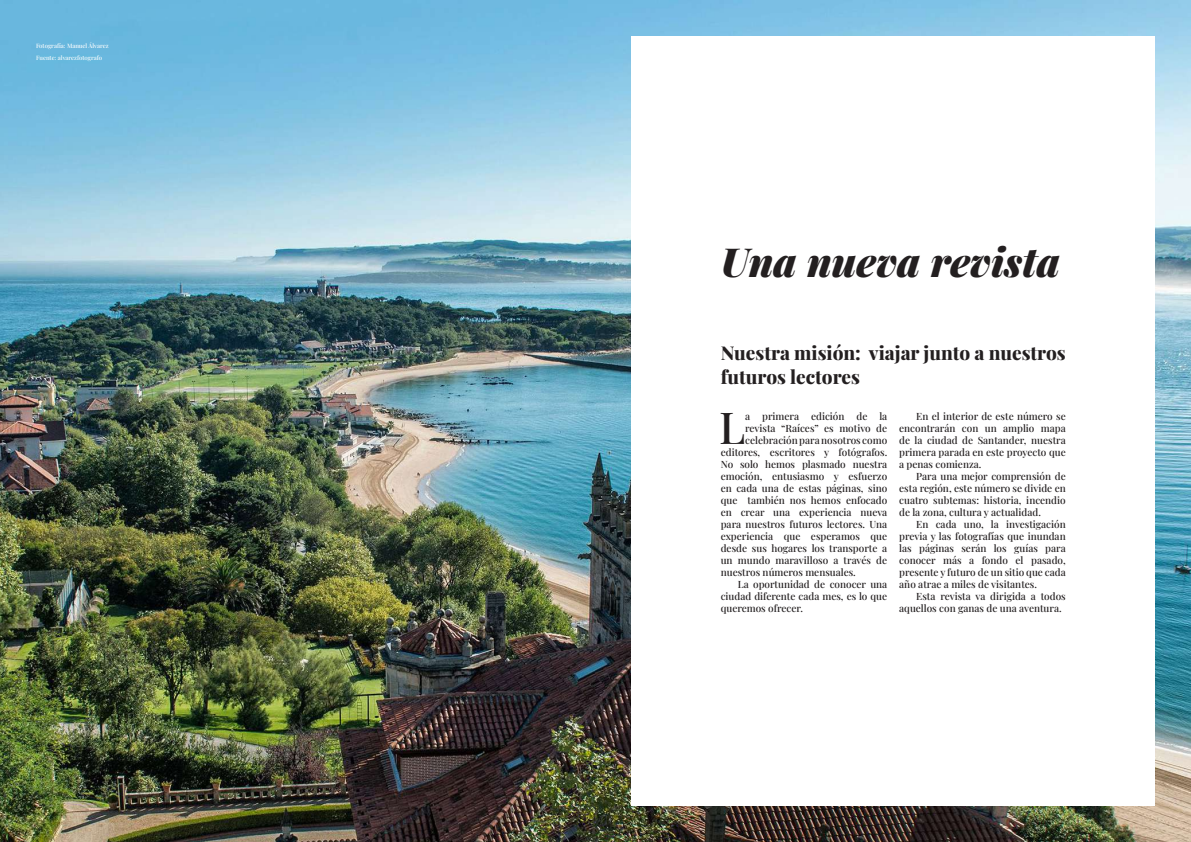
<style>
.page{position:relative;width:1191px;height:842px;background:#fff}
.page>*{position:absolute;margin:0;border:0;box-sizing:border-box;transform-origin:0 0}
.t1{font:500 43.9px "Playfair Display";color:#231f20}
.t2{font:italic 900 40px "Playfair Display";color:#231f20}
.t3{font:800 19px/24px "Playfair Display";color:#231f20}
.t4{font:500 10px/12px "Playfair Display";color:#231f20;text-align:justify}
.t5{font:500 6px/12px "Playfair Display";color:#fff}
</style>
<div class="page">
<img style="left:0;top:0;width:1191px;height:842px">
<div style="left:631px;top:36px;width:524px;height:770px;background:#fff"></div>
<p class="t5" style="left:36px;top:39px;width:74px">Fotografía: Manuel Álvarez<br>Fuente: alvarezfotografo</p>
<h2 class="t2" style="left:720px;top:231px;width:341px">Una nueva revista</h2>
<h3 class="t3" style="left:720px;top:339px;width:346px">Nuestra misión: viajar junto a nuestros futuros lectores</h3>
<h1 class="t1" style="left:719px;top:393px;width:28px">L</h1>
<p class="t4" style="left:745px;top:409px;width:144px">a primera edición de la</p>
<p class="t4" style="left:899px;top:409px;width:168px;text-indent:17px">En el interior de este número se encontrarán con un amplio mapa de la ciudad de Santander, nuestra primera parada en este proyecto que a penas comienza.</p>
<p class="t4" style="left:899px;top:469px;width:168px;text-indent:17px">Para una mejor comprensión de esta región, este número se divide en cuatro subtemas: historia, incendio de la zona, cultura y actualidad.</p>
<p class="t4" style="left:899px;top:517px;width:168px;text-indent:17px">En cada uno, la investigación previa y las fotografías que inundan las páginas serán los guías para conocer más a fondo el pasado, presente y futuro de un sitio que cada año atrae a miles de visitantes.</p>
<p class="t4" style="left:899px;top:589px;width:168px;text-indent:17px">Esta revista va dirigida a todos aquellos con ganas de una aventura.</p>
<p class="t4" style="left:745px;top:421px;width:143px">revista “Raíces” es motivo de</p>
<p class="t4" style="left:745px;top:433px;width:143px">celebración para nosotros como</p>
<p class="t4" style="left:720px;top:445px;width:168px">editores, escritores y fotógrafos.</p>
<p class="t4" style="left:720px;top:457px;width:168px">No solo hemos plasmado nuestra</p>
<p class="t4" style="left:720px;top:469px;width:168px">emoción, entusiasmo y esfuerzo</p>
<p class="t4" style="left:720px;top:481px;width:168px">en cada una de estas páginas, sino</p>
<p class="t4" style="left:720px;top:493px;width:168px">que también nos hemos enfocado</p>
<p class="t4" style="left:720px;top:505px;width:168px">en crear una experiencia nueva</p>
<p class="t4" style="left:720px;top:517px;width:168px">para nuestros futuros lectores. Una</p>
<p class="t4" style="left:720px;top:529px;width:168px">experiencia que esperamos que</p>
<p class="t4" style="left:720px;top:541px;width:168px">desde sus hogares los transporte a</p>
<p class="t4" style="left:720px;top:553px;width:168px">un mundo maravilloso a través de</p>
<p class="t4" style="left:720px;top:565px;width:137px">nuestros números mensuales.</p>
<p class="t4" style="left:737px;top:577px;width:151px">La oportunidad de conocer una</p>
<p class="t4" style="left:720px;top:589px;width:168px">ciudad diferente cada mes, es lo que</p>
<p class="t4" style="left:720px;top:601px;width:84px">queremos ofrecer.</p>
</div>
